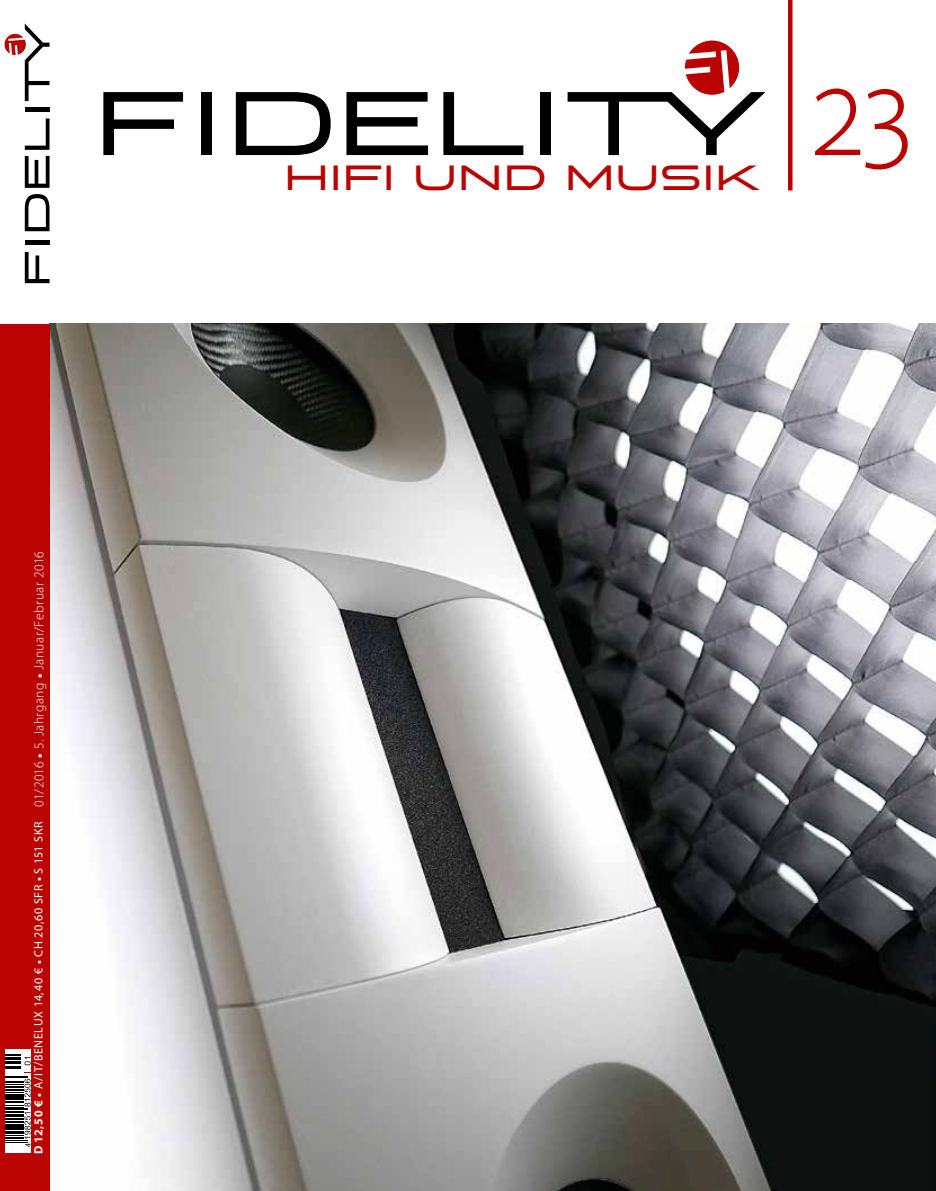
<style>
.page{position:relative;width:936px;height:1191px;background:#fff}
.page>*{position:absolute;margin:0;border:0;box-sizing:border-box;transform-origin:0 0}
.t1{font:300 134.1px "Myriad Pro";color:#ba0402;scale:.9 1}
.t2{font:34.95px "Stereo Gothic 550";color:#ba0402}
.t3{font:12px "Myriad Pro";letter-spacing:.05em;color:#fff}
.s1{font-weight:700}
.s2{font-family:"Arno Pro"}
.s3{font-weight:300;font-size:13.5px}
.s4{font-family:"Arno Pro";font-size:13.5px}
</style>
<div class="page">
<svg style="left:103px;top:92px;width:80px;height:63px"></svg>
<div style="left:201px;top:92px;width:10px;height:63px;background:#000"></div>
<svg style="left:236px;top:92px;width:94px;height:63px"></svg>
<svg style="left:346px;top:92px;width:82px;height:63px"></svg>
<svg style="left:443px;top:92px;width:80px;height:63px"></svg>
<div style="left:540px;top:92px;width:11px;height:63px;background:#000"></div>
<svg style="left:567px;top:41px;width:198px;height:114px"></svg>
<img style="left:50px;top:324px;width:885px;height:867px">
<hr style="left:788px;top:0;width:4px;height:190px;background:#ba0402">
<div style="left:0;top:324px;width:50px;height:867px;background:#ba0402"></div>
<svg style="left:25px;top:252px;width:24px;height:31px"></svg>
<hr style="left:25px;top:241px;width:24px;height:4px;background:#000">
<svg style="left:25px;top:194px;width:24px;height:37px"></svg>
<svg style="left:25px;top:156px;width:24px;height:32px"></svg>
<svg style="left:25px;top:118px;width:24px;height:32px"></svg>
<div style="left:25px;top:107px;width:24px;height:5px;background:#000"></div>
<svg style="left:5px;top:24px;width:44px;height:77px"></svg>
<div style="left:5px;top:1049px;width:19px;height:103px;background:#fff"></div>
<div style="left:24px;top:1073px;width:7px;height:79px;background:#fff"></div>
<svg style="left:5px;top:1076px;width:26px;height:71px"></svg>
<div style="left:21px;top:1049px;width:10px;height:22px;background:#fff"></div>
<svg style="left:5px;top:1054px;width:26px;height:15px"></svg>
<p class="t3" style="left:34px;top:1154px;width:604px;rotate:-90deg"><span class="s1">D 12,50 €</span> <span class="s2">■</span> A/IT/BENELUX 14,40 € <span class="s2">■</span> CH 20,60 SFR <span class="s2">■</span> S 151 SKR <span class="s3">01/2016</span> <span class="s4">■</span> <span class="s3">5. Jahrgang</span> <span class="s4">■</span> <span class="s3">Januar/Februar 2016</span></p>
<h2 class="t2" style="left:284px;top:158px;width:478px">HIFI UND MUSIK</h2>
<h1 class="t1" style="left:806px;top:54px;width:127px">23</h1>
</div>
